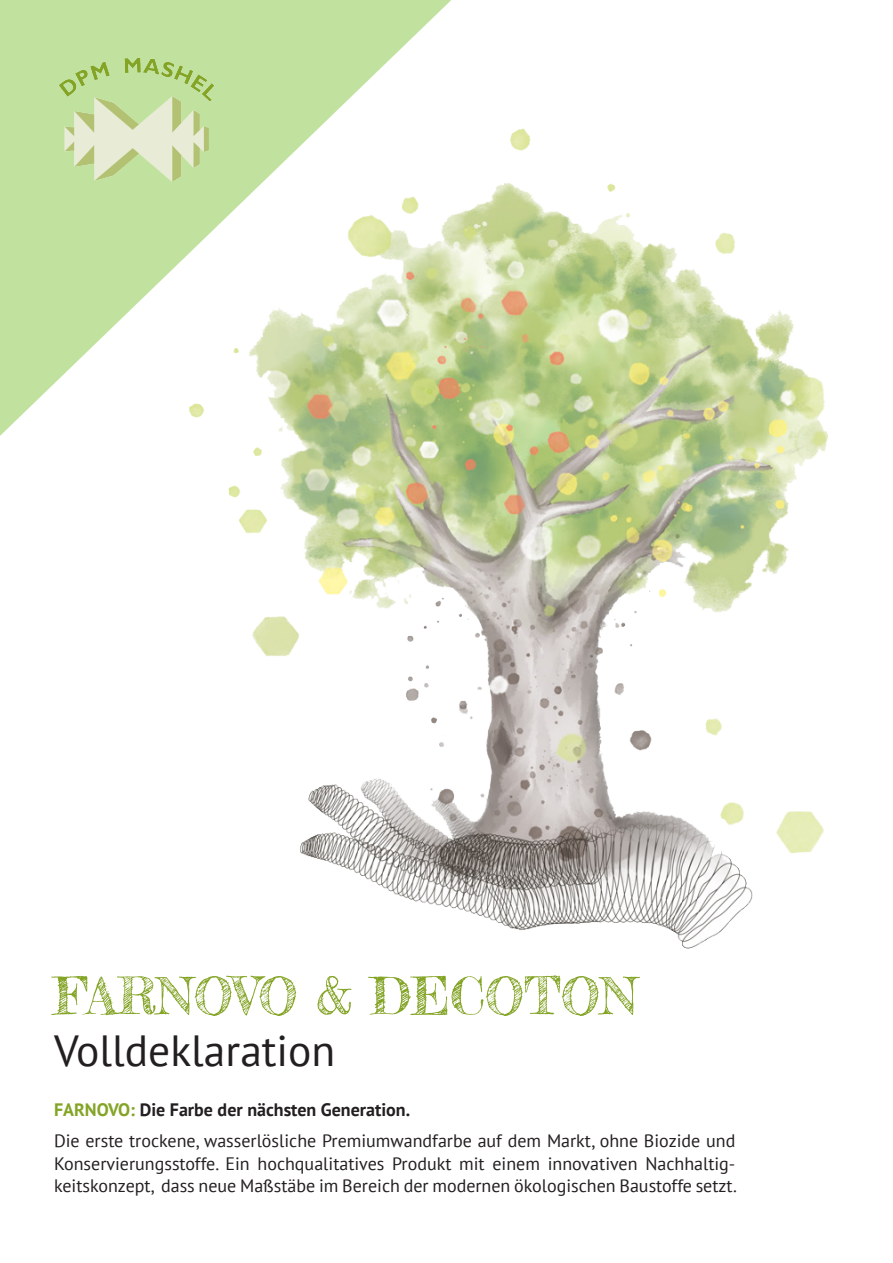
<style>
.page{position:relative;width:893px;height:1263px;background:#fff}
.page>*{position:absolute;margin:0;border:0;box-sizing:border-box;transform-origin:0 0}
.t1{font:51px "Frederickathe Great";color:#84a426}
.t2{font:43.5px "PT Sans";color:#231f20}
.t3{font:18px/22.5px "PT Sans";color:#231f20;text-align:justify}
.t4{font:700 18px "PT Sans";color:#231f20}
.s1{color:#84a426}
</style>
<div class="page">
<img style="left:242px;top:183px;width:586px;height:766px">
<svg style="left:0;top:0;width:546px;height:526px"></svg>
<img style="left:55px;top:54px;width:167px;height:128px">
<p class="t1" style="left:54px;top:964px;width:585px">FARNOVO &amp; DECOTON</p>
<p class="t2" style="left:54px;top:1023px;width:283px">Volldeklaration</p>
<p class="t4" style="left:54px;top:1097px;width:358px"><span class="s1">FARNOVO:</span> Die Farbe der nächsten Generation.</p>
<p class="t3" style="left:54px;top:1129px;width:684px">Die erste trockene, wasserlösliche Premiumwandfarbe auf dem Markt, ohne Biozide und Konservierungsstoffe. Ein hochqualitatives Produkt mit einem innovativen Nachhaltig&shy;keitskonzept, dass neue Maßstäbe im Bereich der modernen ökologischen Baustoffe setzt.</p>
</div>
